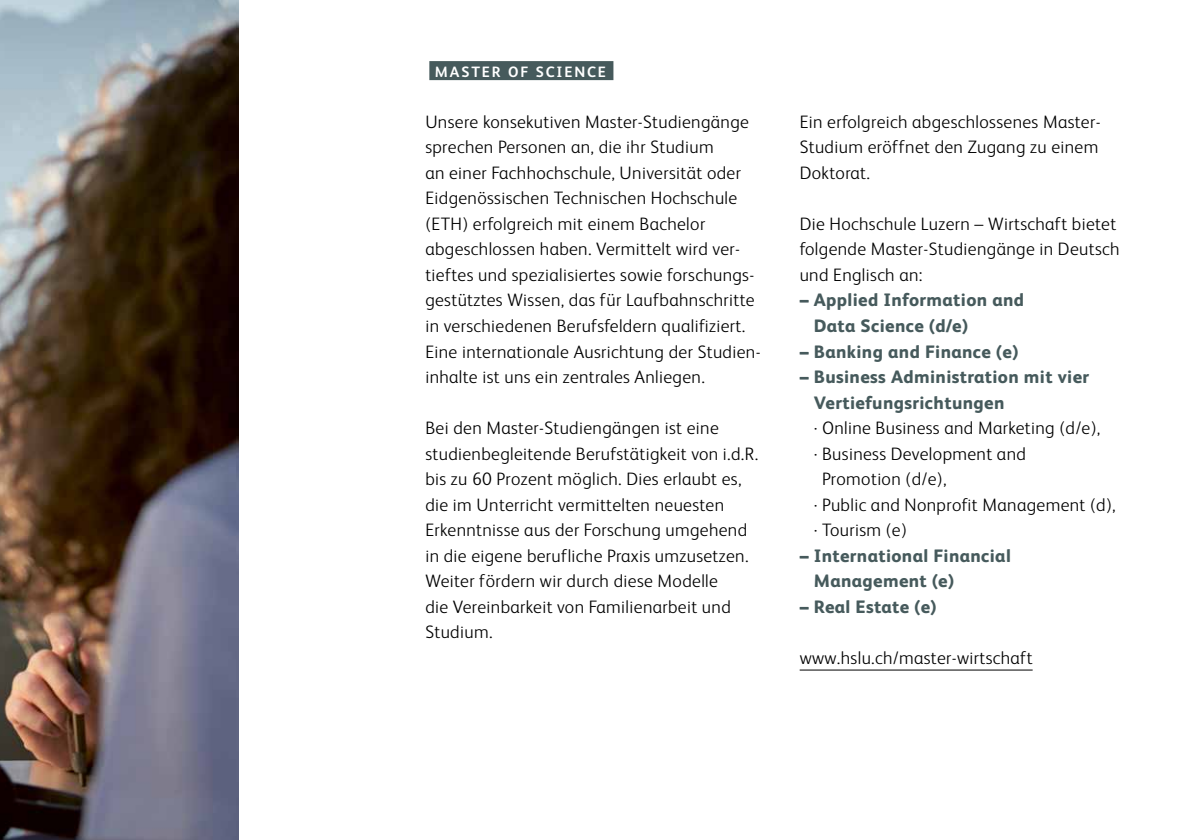
<style>
.page{position:relative;width:1191px;height:840px;background:#fff}
.page>*{position:absolute;margin:0;border:0;box-sizing:border-box;transform-origin:0 0}
.t1{font:300 18px/25.6px "FS Albert";letter-spacing:.02em;color:#000}
.t2{font:800 18px/25.6px "FS Albert";letter-spacing:.02em;color:#465a5c}
.t3{font:700 15px "FS Albert";letter-spacing:.125em;color:#fff}
</style>
<div class="page">
<img style="left:0;top:0;width:238px;height:839px">
<div style="left:429px;top:61px;width:184px;height:19px;background:#465a5c"></div>
<hr style="left:799px;top:669px;width:233px;height:1px;background:#000">
<p class="t3" style="left:435px;top:61px;width:173px">MASTER OF SCIENCE</p>
<p class="t1" style="left:425px;top:108px;width:337px">Unsere konsekutiven Master-Studiengänge sprechen Personen an, die ihr Studium<br>an einer Fachhochschule, Universität oder Eidgenössischen Technischen Hochschule (ETH) erfolgreich mit einem Bachelor abgeschlossen haben. Vermittelt wird ver&shy;tieftes und spezialisiertes sowie forschungs&shy;gestütztes Wissen, das für Laufbahnschritte in verschiedenen Berufsfeldern qualifiziert.<br>Eine internationale Ausrichtung der Studien&shy;inhalte ist uns ein zentrales Anliegen.</p>
<p class="t1" style="left:425px;top:414px;width:334px">Bei den Master-Studiengängen ist eine studienbegleitende Berufstätigkeit von i.d.R. bis zu 60 Prozent möglich. Dies erlaubt es, die im Unterricht vermittelten neuesten Erkenntnisse aus der Forschung umgehend in die eigene berufliche Praxis umzusetzen.<br>Weiter fördern wir durch diese Modelle<br>die Vereinbarkeit von Familienarbeit und Studium.</p>
<p class="t1" style="left:799px;top:108px;width:302px">Ein erfolgreich abgeschlossenes Master-<br>Studium eröffnet den Zugang zu einem<br>Doktorat.</p>
<p class="t1" style="left:799px;top:210px;width:321px">Die Hochschule Luzern – Wirtschaft bietet folgende Master-Studiengänge in Deutsch und Englisch an:</p>
<p class="t2" style="left:814px;top:286px;width:212px;text-indent:-14px">– Applied Information and<br>Data Science (d/e)</p>
<p class="t2" style="left:799px;top:337px;width:220px">– Banking and Finance (e)</p>
<p class="t2" style="left:814px;top:363px;width:277px;text-indent:-14px">– Business Administration mit vier<br>Vertiefungsrichtungen</p>
<p class="t1" style="left:813px;top:414px;width:288px">· Online Business and Marketing (d/e),</p>
<p class="t1" style="left:813px;top:439px;width:214px">· Business Development and</p>
<p class="t1" style="left:822px;top:465px;width:126px">Promotion (d/e),</p>
<p class="t1" style="left:813px;top:490px;width:303px">· Public and Nonprofit Management (d),</p>
<p class="t1" style="left:813px;top:516px;width:95px">· Tourism (e)</p>
<p class="t2" style="left:814px;top:541px;width:198px;text-indent:-14px">– International Financial<br>Management (e)</p>
<p class="t2" style="left:799px;top:592px;width:138px">– Real Estate (e)</p>
<p class="t1" style="left:799px;top:643px;width:234px">www.hslu.ch/master-wirtschaft</p>
</div>
